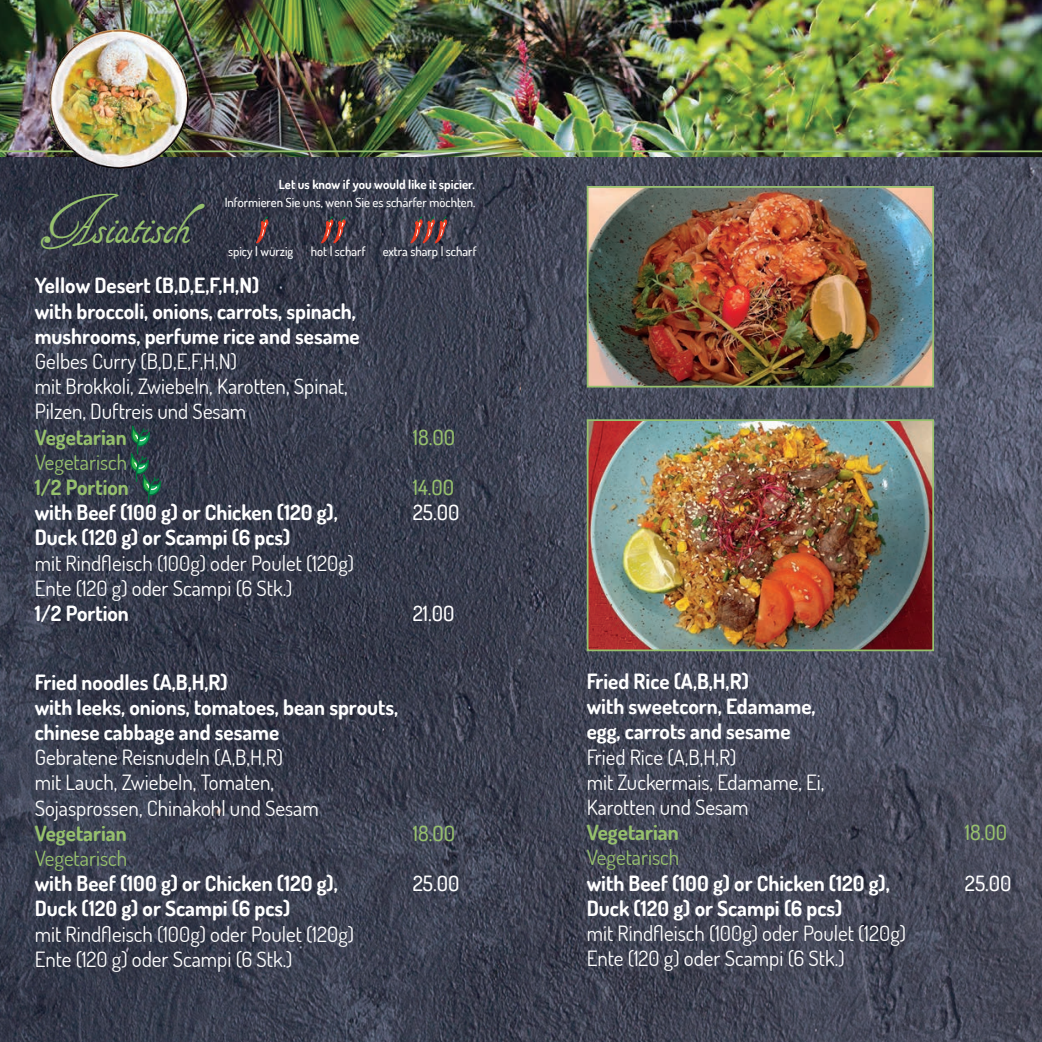
<style>
.page{position:relative;width:1042px;height:1042px;background:#fff}
.page>*{position:absolute;margin:0;border:0;box-sizing:border-box;transform-origin:0 0}
.t1{font:38.5px "Tagettes";color:#97c16d}
.t2{font:21px "Dosis";color:#fff}
.t3{font:700 21px/25.2px "Dosis";color:#fff}
.t4{font:700 21px "Dosis";color:#97c16d}
.t5{font:21px "Dosis";color:#97c16d}
.t6{font:500 21px "Dosis";color:#97c16d}
.t7{font:500 21px "Dosis";color:#fff}
.t8{font:500 12.6px "Dosis";color:#fff}
.t9{font:700 12.6px "Dosis";color:#fff}
</style>
<div class="page">
<img style="left:0;top:0;width:1042px;height:1042px">
<svg style="left:522px;top:157px;width:520px;height:885px"></svg>
<img style="left:590px;top:189px;width:341px;height:195px">
<div style="left:587px;top:186px;width:347px;height:201px;border:2px solid #97c16d"></div>
<img style="left:590px;top:422px;width:341px;height:226px">
<div style="left:587px;top:419px;width:347px;height:232px;border:2px solid #97c16d"></div>
<hr style="left:0;top:150px;width:1042px;height:2px;background:#97c16d">
<img style="left:27px;top:5px;width:187px;height:187px">
<svg style="left:130px;top:425px;width:32px;height:78px"></svg>
<svg style="left:256px;top:216px;width:13px;height:28px"></svg>
<svg style="left:321px;top:216px;width:25px;height:28px"></svg>
<svg style="left:410px;top:216px;width:37px;height:28px"></svg>
<p class="t9" style="left:279px;top:177px;width:197px">Let us know if you would like it spicier.</p>
<p class="t1" style="left:35px;top:207px;width:159px">Asiatisch</p>
<p class="t3" style="left:35px;top:272px;width:226px">Yellow Desert (B,D,E,F,H,N)</p>
<p class="t3" style="left:35px;top:298px;width:326px">with broccoli, onions, carrots, spinach, mushrooms, perfume rice and sesame</p>
<p class="t2" style="left:35px;top:347px;width:204px">Gelbes Curry (B,D,E,F,H,N)</p>
<p class="t2" style="left:35px;top:373px;width:315px">mit Brokkoli, Zwiebeln, Karotten, Spinat,</p>
<p class="t2" style="left:35px;top:398px;width:213px">Pilzen, Duftreis und Sesam</p>
<p class="t4" style="left:35px;top:423px;width:94px">Vegetarian</p>
<p class="t6" style="left:413px;top:423px;width:44px">18.00</p>
<p class="t5" style="left:35px;top:448px;width:94px">Vegetarisch</p>
<p class="t4" style="left:35px;top:474px;width:96px">1/2 Portion</p>
<p class="t6" style="left:413px;top:473px;width:43px">14.00</p>
<p class="t3" style="left:35px;top:499px;width:305px">with Beef (100 g) or Chicken (120 g),</p>
<p class="t7" style="left:413px;top:499px;width:48px">25.00</p>
<p class="t3" style="left:35px;top:524px;width:257px">Duck (120 g) or Scampi (6 pcs)</p>
<p class="t2" style="left:35px;top:549px;width:321px">mit Rindfleisch (100g) oder Poulet (120g)</p>
<p class="t2" style="left:35px;top:574px;width:259px">Ente (120 g) oder Scampi (6 Stk.)</p>
<p class="t3" style="left:35px;top:600px;width:96px">1/2 Portion</p>
<p class="t7" style="left:413px;top:599px;width:43px">21.00</p>
<p class="t8" style="left:225px;top:194px;width:252px">Informieren Sie uns, wenn Sie es schärfer möchten.</p>
<p class="t8" style="left:228px;top:243px;width:67px">spicy | würzig</p>
<p class="t8" style="left:311px;top:243px;width:56px">hot | scharf</p>
<p class="t8" style="left:383px;top:243px;width:95px">extra sharp | scharf</p>
<p class="t3" style="left:35px;top:669px;width:194px">Fried noodles (A,B,H,R)</p>
<p class="t3" style="left:35px;top:694px;width:365px">with leeks, onions, tomatoes, bean sprouts, chinese cabbage and sesame</p>
<p class="t2" style="left:35px;top:744px;width:250px">Gebratene Reisnudeln (A,B,H,R)</p>
<p class="t2" style="left:35px;top:769px;width:241px">mit Lauch, Zwiebeln, Tomaten,</p>
<p class="t2" style="left:35px;top:794px;width:285px">Sojasprossen, Chinakohl und Sesam</p>
<p class="t4" style="left:35px;top:819px;width:94px">Vegetarian</p>
<p class="t6" style="left:413px;top:819px;width:44px">18.00</p>
<p class="t5" style="left:35px;top:844px;width:94px">Vegetarisch</p>
<p class="t3" style="left:35px;top:870px;width:305px">with Beef (100 g) or Chicken (120 g),</p>
<p class="t7" style="left:413px;top:870px;width:48px">25.00</p>
<p class="t3" style="left:35px;top:895px;width:257px">Duck (120 g) or Scampi (6 pcs)</p>
<p class="t2" style="left:35px;top:920px;width:321px">mit Rindfleisch (100g) oder Poulet (120g)</p>
<p class="t2" style="left:35px;top:945px;width:259px">Ente (120 g) oder Scampi (6 Stk.)</p>
<p class="t3" style="left:587px;top:668px;width:164px">Fried Rice (A,B,H,R)</p>
<p class="t3" style="left:587px;top:693px;width:230px">with sweetcorn, Edamame, egg, carrots and sesame</p>
<p class="t2" style="left:587px;top:743px;width:151px">Fried Rice (A,B,H,R)</p>
<p class="t2" style="left:587px;top:768px;width:239px">mit Zuckermais, Edamame, Ei,</p>
<p class="t2" style="left:587px;top:793px;width:163px">Karotten und Sesam</p>
<p class="t4" style="left:587px;top:819px;width:94px">Vegetarian</p>
<p class="t6" style="left:965px;top:819px;width:44px">18.00</p>
<p class="t5" style="left:587px;top:844px;width:94px">Vegetarisch</p>
<p class="t3" style="left:587px;top:870px;width:305px">with Beef (100 g) or Chicken (120 g),</p>
<p class="t7" style="left:965px;top:869px;width:48px">25.00</p>
<p class="t3" style="left:587px;top:895px;width:257px">Duck (120 g) or Scampi (6 pcs)</p>
<p class="t2" style="left:587px;top:919px;width:321px">mit Rindfleisch (100g) oder Poulet (120g)</p>
<p class="t2" style="left:587px;top:944px;width:259px">Ente (120 g) oder Scampi (6 Stk.)</p>
</div>
